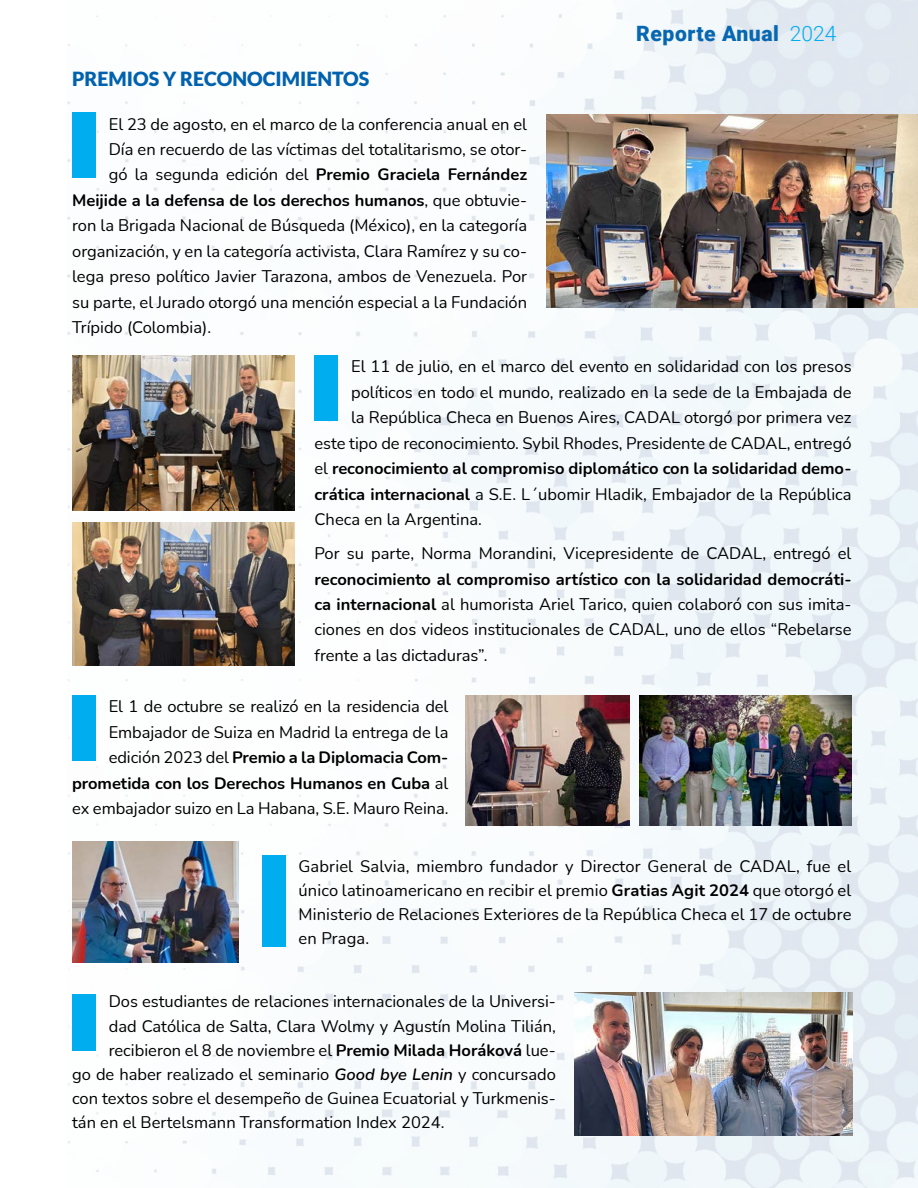
<style>
.page{position:relative;width:918px;height:1188px;background:#fff}
.page>*{position:absolute;margin:0;border:0;box-sizing:border-box;transform-origin:0 0}
.t1{font:900 21.15px "Roboto";letter-spacing:.025em;color:#0767b1}
.t2{font:900 19.5px "Lato";color:#0061af}
.t3{font:16.5px/25.5px "Nunito";color:#000;text-align:justify}
.t4{font:700 16.5px "Nunito";color:#000}
.s1{font-weight:400}
.s2{font-weight:300;font-size:21px;color:#00aeef}
.s3{font-weight:700}
.s4{font-weight:600;font-style:italic}
</style>
<div class="page">
<img style="left:68px;top:0;width:850px;height:1188px">
<div style="left:72px;top:113px;width:24px;height:65px;background:#00aeef"></div>
<img style="left:640px;top:696px;width:212px;height:129px">
<img style="left:72px;top:842px;width:167px;height:121px">
<img style="left:72px;top:355px;width:223px;height:156px">
<img style="left:72px;top:522px;width:223px;height:143px">
<img style="left:547px;top:114px;width:371px;height:193px">
<div style="left:315px;top:355px;width:23px;height:65px;background:#00aeef"></div>
<div style="left:72px;top:696px;width:24px;height:65px;background:#00aeef"></div>
<img style="left:465px;top:696px;width:164px;height:129px">
<div style="left:262px;top:855px;width:24px;height:91px;background:#00aeef"></div>
<div style="left:72px;top:995px;width:24px;height:56px;background:#00aeef"></div>
<img style="left:574px;top:993px;width:278px;height:143px">
<p class="t2" style="left:72px;top:67px;width:299px">PREMIOS Y RECONOCIMIENTOS</p>
<p class="t3" style="left:109px;top:110px;width:420px">El 23 de agosto, en el marco de la conferencia anual en el</p>
<p class="t3" style="left:109px;top:136px;width:420px">Día en recuerdo de las víctimas del totalitarismo, se otor-</p>
<p class="t4" style="left:109px;top:163px;width:420px"><span class="s1">gó la segunda edición del</span> Premio Graciela Fernández</p>
<p class="t4" style="left:72px;top:189px;width:456px">Meijide a la defensa de los derechos humanos<span class="s1">, que obtuvie-</span></p>
<p class="t3" style="left:72px;top:212px;width:457px">ron la Brigada Nacional de Búsqueda (México), en la categoría</p>
<p class="t3" style="left:72px;top:238px;width:456px">organización, y en la categoría activista, Clara Ramírez y su co-</p>
<p class="t3" style="left:72px;top:263px;width:456px">lega preso político Javier Tarazona, ambos de Venezuela. Por</p>
<p class="t3" style="left:72px;top:289px;width:456px">su parte, el Jurado otorgó una mención especial a la Fundación</p>
<p class="t3" style="left:72px;top:314px;width:140px">Trípido (Colombia).</p>
<p class="t1" style="left:636px;top:19px;width:202px">Reporte Anual <span class="s2">2024</span></p>
<p class="t3" style="left:351px;top:353px;width:502px">El 11 de julio, en el marco del evento en solidaridad con los presos</p>
<p class="t3" style="left:351px;top:378px;width:502px">políticos en todo el mundo, realizado en la sede de la Embajada de</p>
<p class="t3" style="left:351px;top:404px;width:502px">la República Checa en Buenos Aires, CADAL otorgó por primera vez</p>
<p class="t3" style="left:315px;top:429px;width:539px">este tipo de reconocimiento. Sybil Rhodes, Presidente de CADAL, entregó</p>
<p class="t4" style="left:315px;top:457px;width:539px"><span class="s1">el</span> reconocimiento al compromiso diplomático con la solidaridad demo-</p>
<p class="t3" style="left:315px;top:480px;width:539px"><span class="s3">crática internacional</span> a S.E. L´ubomir Hladik, Embajador de la República</p>
<p class="t3" style="left:315px;top:506px;width:169px">Checa en la Argentina.</p>
<p class="t3" style="left:315px;top:540px;width:539px">Por su parte, Norma Morandini, Vicepresidente de CADAL, entregó el</p>
<p class="t3" style="left:315px;top:565px;width:539px"><span class="s3">reconocimiento al compromiso artístico con la solidaridad democráti&shy;ca internacional</span> al humorista Ariel Tarico, quien colaboró con sus imita&shy;ciones en dos videos institucionales de CADAL, uno de ellos “Rebelarse frente a las dictaduras”.</p>
<p class="t3" style="left:72px;top:693px;width:378px;text-align:right">El 1 de octubre se realizó en la residencia del Embajador de Suiza en Madrid la entrega de la edición 2023 del <span class="s3">Premio a la Diplomacia Com&shy;prometida con los Derechos Humanos en Cuba</span> al ex embajador suizo en La Habana, S.E. Mauro Reina.</p>
<p class="t3" style="left:298px;top:853px;width:555px;line-height:24px">Gabriel Salvia, miembro fundador y Director General de CADAL, fue el único latinoamericano en recibir el premio <span class="s3">Gratias Agit 2024</span> que otorgó el Ministerio de Relaciones Exteriores de la República Checa el 17 de octubre en Praga.</p>
<p class="t3" style="left:109px;top:988px;width:449px">Dos estudiantes de relaciones internacionales de la Universi&shy;dad Católica de Salta, Clara Wolmy y Agustín Molina Tilián,</p>
<p class="t3" style="left:72px;top:1038px;width:485px;line-height:24px;text-indent:37px">recibieron el 8 de noviembre el <span class="s3">Premio Milada Horáková</span> lue&shy;go de haber realizado el seminario <span class="s4">Good bye Lenin</span> y concursado con textos sobre el desempeño de Guinea Ecuatorial y Turkmenis&shy;tán en el Bertelsmann Transformation Index 2024.</p>
</div>
